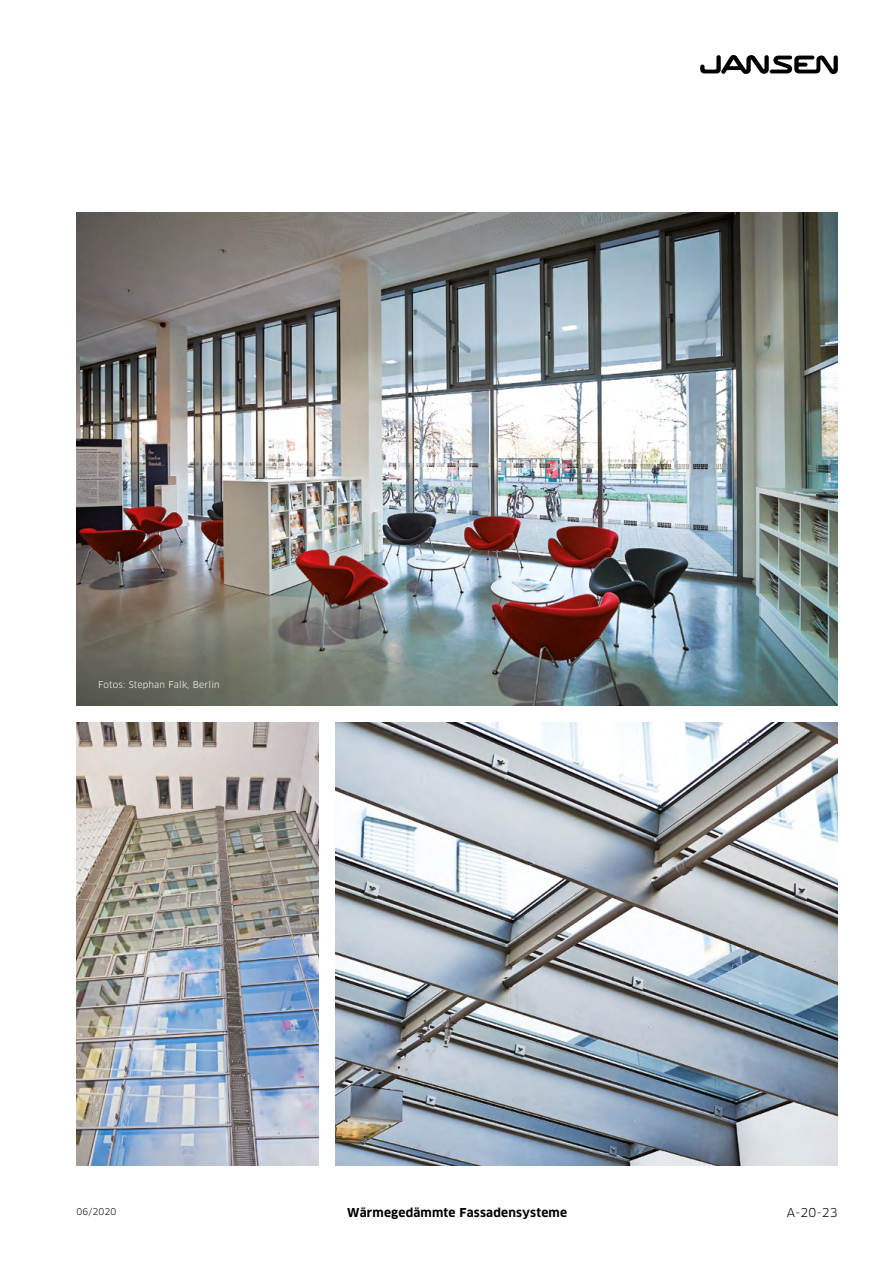
<style>
.page{position:relative;width:893px;height:1263px;background:#fff}
.page>*{position:absolute;margin:0;border:0;box-sizing:border-box;transform-origin:0 0}
.t1{font:700 12px "Clan Pro";letter-spacing:.015em;color:#000}
.t2{font:12px "Clan Pro";color:#000}
.t3{font:9px "Clan Pro";letter-spacing:.015em;color:#fff}
.t4{font:9px "Clan Pro";letter-spacing:.015em;color:#000}
</style>
<div class="page">
<svg style="left:700px;top:55px;width:138px;height:19px"></svg>
<img style="left:77px;top:723px;width:242px;height:442px">
<img style="left:336px;top:723px;width:502px;height:442px">
<img style="left:77px;top:213px;width:761px;height:493px">
<p class="t3" style="left:98px;top:679px;width:123px">Fotos: Stephan Falk, Berlin</p>
<p class="t4" style="left:77px;top:1206px;width:41px">06/2020</p>
<p class="t1" style="left:347px;top:1206px;width:222px">Wärmegedämmte Fassadensysteme</p>
<p class="t2" style="left:787px;top:1205px;width:52px">A-20-23</p>
</div>
